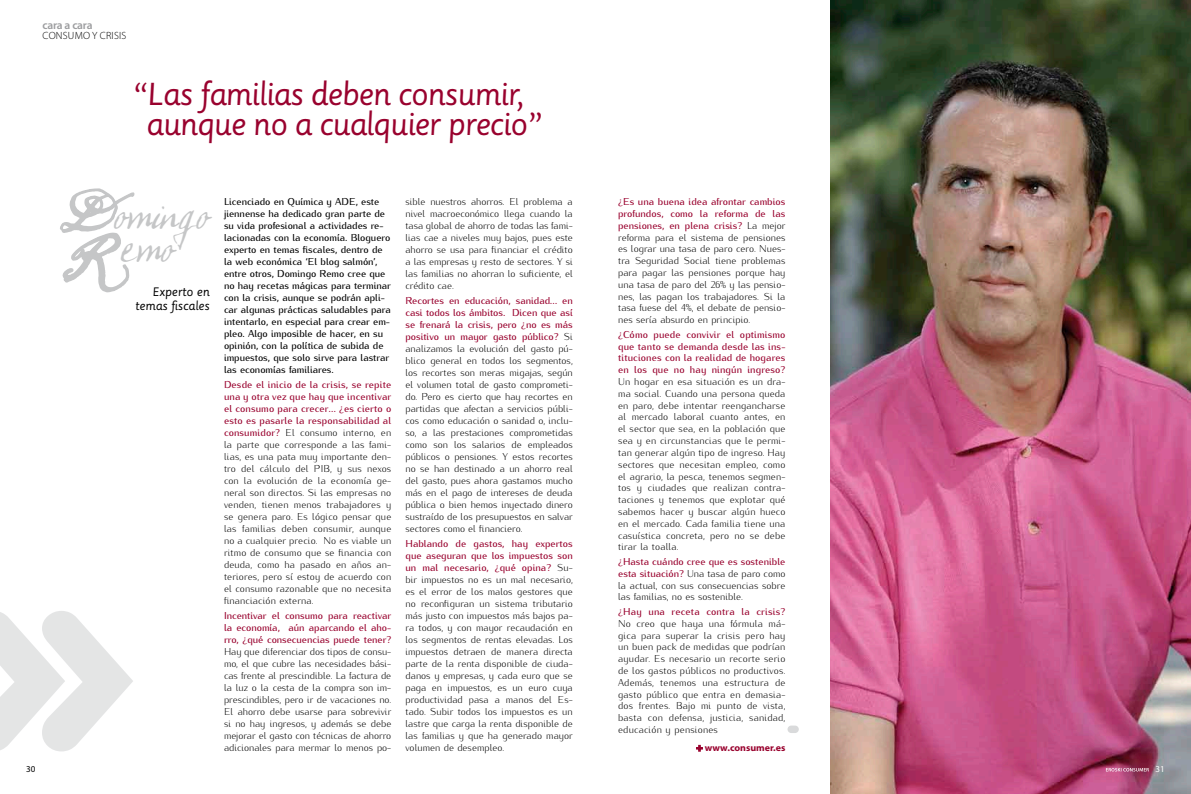
<style>
.page{position:relative;width:1191px;height:794px;background:#fff}
.page>*{position:absolute;margin:0;border:0;box-sizing:border-box;transform-origin:0 0}
.t1{font:45px "Warhol Expert";color:#c5c6c7}
.t2{font:41px "Warhol";letter-spacing:.01em;color:#c5c6c7}
.t3{font:31px/30px "Sassoon Primary";letter-spacing:-.04em;color:#99022e;text-align:center}
.t4{font:12px "Sassoon Primary";letter-spacing:-.01em;color:#000}
.t5{font:600 11.5px "Myriad Pro";letter-spacing:-.02em;color:#9c9d9f}
.t6{font:300 10.5px "Myriad Pro";letter-spacing:.02em;color:#000}
.t7{font:300 10px/12px "Kurier";color:#000;text-align:justify}
.t8{font:500 10px/12px "Kurier";letter-spacing:-.005em;color:#000}
.t9{font:500 10px/11.8px "Kurier";letter-spacing:.01em;color:#99022e;text-align:justify}
.t10{font:700 9.6px "Myriad Pro";color:#99022e;scale:1.04 1}
.t11{font:9px "Myriad Pro";color:#000}
.t12{font:9px "Myriad Pro";color:#fff}
.s1{font-family:"Warhol Expert";font-size:45px}
.s2{font-weight:500;color:#99022e}
</style>
<div class="page">
<svg style="left:0;top:611px;width:133px;height:140px"></svg>
<img style="left:831px;top:0;width:360px;height:794px">
<div style="left:787px;top:725px;width:12px;height:8px;background:#d9dadb;border-radius:4px"></div>
<svg style="left:696px;top:744px;width:7px;height:8px"></svg>
<svg style="left:60px;top:188px;width:75px;height:105px"></svg>
<svg style="left:1106px;top:768px;width:42px;height:3px"></svg>
<p class="t5" style="left:43px;top:19px;width:51px">cara a cara</p>
<p class="t6" style="left:43px;top:30px;width:85px">CONSUMO Y CRISIS</p>
<h3 class="t3" style="left:132px;top:80px;width:412px">“Las familias deben consumir, aunque no a cualquier precio”</h3>
<h2 class="t2" style="left:61px;top:191px;width:151px"><span class="s1">D</span>omingo</h2>
<h1 class="t1" style="left:64px;top:237px;width:67px">R</h1>
<h2 class="t2" style="left:121px;top:224px;width:54px">emo</h2>
<p class="t4" style="left:152px;top:285px;width:59px">Experto en</p>
<p class="t4" style="left:135px;top:299px;width:76px">temas fiscales</p>
<p class="t8" style="left:224px;top:195px;width:168px">Licenciado en Química y ADE, este jiennense ha dedicado gran parte de su vida profesional a actividades re&shy;lacionadas con la economía. Bloguero experto en temas fiscales, dentro de la web económica ‘El blog salmón’, entre otros, Domingo Remo cree que no hay recetas mágicas para terminar con la crisis, aunque se podrán apli&shy;car algunas prácticas saludables para intentarlo, en especial para crear em&shy;pleo. Algo imposible de hacer, en su opinión, con la política de subida de impuestos, que solo sirve para lastrar las economías familiares.</p>
<p class="t7" style="left:224px;top:378px;width:169px"><span class="s2">Desde el inicio de la crisis, se repite una y otra vez que hay que incentivar el consumo para crecer… ¿es cierto o esto es pasarle la responsabilidad al consumidor?</span> El consumo interno, en la parte que corresponde a las fami&shy;lias, es una pata muy importante den&shy;tro del cálculo del PIB, y sus nexos con la evolución de la economía ge&shy;neral son directos. Si las empresas no venden, tienen menos trabajadores y se genera paro. Es lógico pensar que las familias deben consumir, aunque no a cualquier precio. No es viable un ritmo de consumo que se financia con deuda, como ha pasado en años an&shy;teriores, pero sí estoy de acuerdo con el consumo razonable que no necesita financiación externa.</p>
<p class="t9" style="left:224px;top:609px;width:169px">Incentivar el consumo para reactivar la economía, aún aparcando el aho&shy;rro, ¿qué consecuencias puede tener?</p>
<p class="t7" style="left:224px;top:645px;width:169px">Hay que diferenciar dos tipos de consu&shy;mo, el que cubre las necesidades bási&shy;cas frente al prescindible. La factura de la luz o la cesta de la compra son im&shy;prescindibles, pero ir de vacaciones no.<br>El ahorro debe usarse para sobrevivir si no hay ingresos, y además se debe mejorar el gasto con técnicas de ahorro adicionales para mermar lo menos po-</p>
<p class="t7" style="left:405px;top:195px;width:169px">sible nuestros ahorros. El problema a nivel macroeconómico llega cuando la tasa global de ahorro de todas las fami&shy;lias cae a niveles muy bajos, pues este ahorro se usa para financiar el crédito a las empresas y resto de sectores. Y si las familias no ahorran lo suficiente, el crédito cae.</p>
<p class="t7" style="left:405px;top:294px;width:169px"><span class="s2">Recortes en educación, sanidad… en casi todos los ámbitos. Dicen que así se frenará la crisis, pero ¿no es más positivo un mayor gasto público?</span> Si analizamos la evolución del gasto pú&shy;blico general en todos los segmentos, los recortes son meras migajas, según el volumen total de gasto comprometi&shy;do. Pero es cierto que hay recortes en partidas que afectan a servicios públi&shy;cos como educación o sanidad o, inclu&shy;so, a las prestaciones comprometidas como son los salarios de empleados públicos o pensiones. Y estos recortes no se han destinado a un ahorro real del gasto, pues ahora gastamos mucho más en el pago de intereses de deuda pública o bien hemos inyectado dinero sustraído de los presupuestos en salvar sectores como el financiero.</p>
<p class="t7" style="left:405px;top:537px;width:169px"><span class="s2">Hablando de gastos, hay expertos que aseguran que los impuestos son un mal necesario, ¿qué opina?</span> Su&shy;bir impuestos no es un mal necesario, es el error de los malos gestores que no reconfiguran un sistema tributario más justo con impuestos más bajos pa&shy;ra todos, y con mayor recaudación en los segmentos de rentas elevadas. Los impuestos detraen de manera directa parte de la renta disponible de ciuda&shy;danos y empresas, y cada euro que se paga en impuestos, es un euro cuya productividad pasa a manos del Es&shy;tado. Subir todos los impuestos es un lastre que carga la renta disponible de las familias y que ha generado mayor volumen de desempleo.</p>
<p class="t7" style="left:618px;top:195px;width:169px"><span class="s2">¿Es una buena idea afrontar cambios profundos, como la reforma de las pensiones, en plena crisis?</span> La mejor reforma para el sistema de pensiones es lograr una tasa de paro cero. Nues&shy;tra Seguridad Social tiene problemas para pagar las pensiones porque hay una tasa de paro del 26% y las pensio&shy;nes, las pagan los trabajadores. Si la tasa fuese del 4%, el debate de pensio&shy;nes sería absurdo en principio.</p>
<p class="t9" style="left:618px;top:328px;width:169px">¿Cómo puede convivir el optimismo que tanto se demanda desde las ins&shy;tituciones con la realidad de hogares en los que no hay ningún ingreso?</p>
<p class="t7" style="left:618px;top:375px;width:169px">Un hogar en esa situación es un dra&shy;ma social. Cuando una persona queda en paro, debe intentar reengancharse al mercado laboral cuanto antes, en el sector que sea, en la población que sea y en circunstancias que le permi&shy;tan generar algún tipo de ingreso. Hay sectores que necesitan empleo, como el agrario, la pesca, tenemos segmen&shy;tos y ciudades que realizan contra&shy;taciones y tenemos que explotar qué sabemos hacer y buscar algún hueco en el mercado. Cada familia tiene una casuística concreta, pero no se debe tirar la toalla.</p>
<p class="t7" style="left:618px;top:555px;width:169px"><span class="s2">¿Hasta cuándo cree que es sostenible esta situación?</span> Una tasa de paro como la actual, con sus consecuencias sobre las familias, no es sostenible.</p>
<p class="t9" style="left:618px;top:605px;width:169px">¿Hay una receta contra la crisis?</p>
<p class="t7" style="left:618px;top:616px;width:169px">No creo que haya una fórmula má&shy;gica para superar la crisis pero hay un buen pack de medidas que podrían ayudar. Es necesario un recorte serio de los gastos públicos no productivos.<br>Además, tenemos una estructura de gasto público que entra en demasia&shy;dos frentes. Bajo mi punto de vista, basta con defensa, justicia, sanidad, educación y pensiones</p>
<p class="t10" style="left:704px;top:742px;width:79px">www.consumer.es</p>
<p class="t11" style="left:26px;top:763px;width:11px">30</p>
<p class="t12" style="left:1155px;top:763px;width:11px">31</p>
</div>
